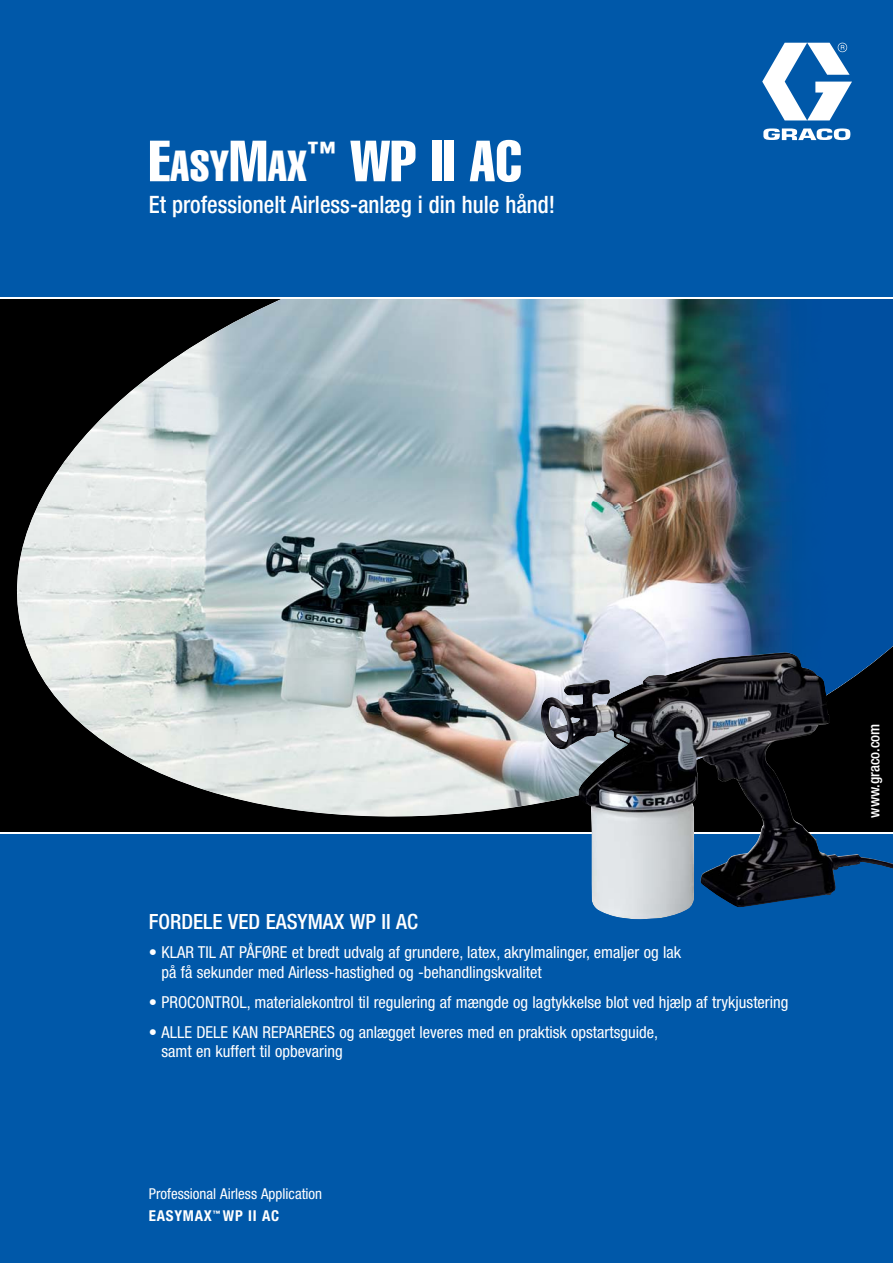
<style>
.page{position:relative;width:893px;height:1263px;background:#fff}
.page>*{position:absolute;margin:0;border:0;box-sizing:border-box;transform-origin:0 0}
.t1{font:57px "Helvetica LT Std Comp";color:#fff}
.t2{font:500 condensed 24px "Helvetica Neue LT Std";color:#fff;scale:.95 1}
.t3{font:500 condensed 21px "Helvetica Neue LT Std";color:#fff}
.t4{font:condensed 16.5px/19.8px "Helvetica Neue LT Std";color:#fff}
.t5{font:condensed 15px "Helvetica Neue LT Std";color:#fff}
.t6{font:700 condensed 15px "Helvetica Neue LT Std";letter-spacing:.05em;color:#fff}
.t7{font:500 condensed 15px "Helvetica Neue LT Std";color:#fff}
.s1{font-size:42.75px}
</style>
<div class="page">
<div style="left:5px;top:299px;width:536px;height:526px;background:#000"></div>
<img style="left:172px;top:299px;width:721px;height:413px">
<img style="left:120px;top:358px;width:52px;height:421px">
<img style="left:68px;top:398px;width:52px;height:367px">
<img style="left:17px;top:451px;width:52px;height:261px">
<img style="left:172px;top:712px;width:369px;height:104px">
<img style="left:531px;top:799px;width:10px;height:6px">
<div style="left:0;top:0;width:893px;height:298px;background:#0058a9"></div>
<svg style="left:762px;top:43px;width:90px;height:97px"></svg>
<div style="left:0;top:833px;width:893px;height:430px;background:#0058a9"></div>
<hr style="left:0;top:833px;width:893px;height:1px;background:#fff">
<img style="left:541px;top:652px;width:352px;height:268px">
<hr style="left:0;top:297px;width:893px;height:1px;background:#fff">
<h1 class="t1" style="left:149px;top:141px;width:375px">E<span class="s1">ASY</span>M<span class="s1">AX</span><sup>™</sup> WP II AC</h1>
<h2 class="t2" style="left:149px;top:196px;width:429px">Et professionelt Airless-anlæg i din hule hånd!</h2>
<p class="t3" style="left:149px;top:914px;width:271px">FORDELE VED EASYMAX WP II AC</p>
<p class="t4" style="left:162px;top:944px;width:521px;text-indent:-13px">• KLAR TIL AT PÅFØRE et bredt udvalg af grundere, latex, akrylmalinger, emaljer og lak på få sekunder med Airless-hastighed og -behandlingskvalitet</p>
<p class="t4" style="left:149px;top:994px;width:641px">• PROCONTROL, materialekontrol til regulering af mængde og lagtykkelse blot ved hjælp af trykjustering</p>
<p class="t4" style="left:162px;top:1024px;width:498px;text-indent:-13px">• ALLE DELE KAN REPARERES og anlægget leveres med en praktisk opstartsguide, samt en kuffert til opbevaring</p>
<p class="t5" style="left:149px;top:1188px;width:175px">Professional Airless Application</p>
<p class="t6" style="left:149px;top:1210px;width:132px">EASYMAX<sup>™</sup> WP II AC</p>
<p class="t7" style="left:869px;top:818px;width:96px;rotate:-90deg">www.graco.com</p>
</div>
